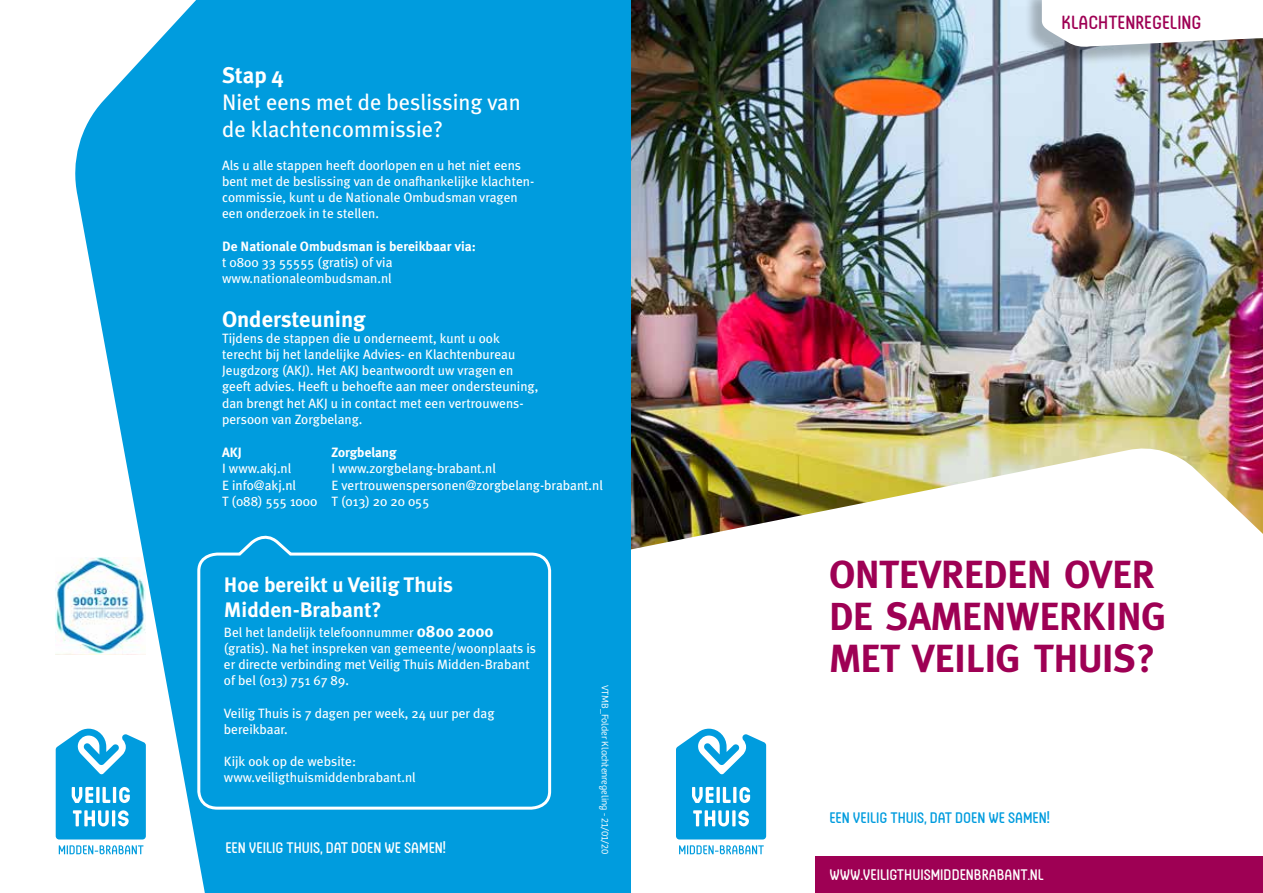
<style>
.page{position:relative;width:1263px;height:893px;background:#fff}
.page>*{position:absolute;margin:0;border:0;box-sizing:border-box;transform-origin:0 0}
.t1{font:700 39.3px/42px "Meta";color:#9e0054}
.t2{font:22.5px/27px "Meta Plus";color:#fff}
.t3{font:700 22.5px "Meta Plus";color:#fff}
.t4{font:500 21.15px "Otsu Sans";color:#9e0054}
.t5{font:700 21px/25.2px "Meta Plus";color:#fff}
.t6{font:500 16.95px "Otsu Sans";color:#fff}
.t7{font:500 16.95px "Otsu Sans";color:#009cde}
.t8{font:13.5px/16.2px "Meta Plus";color:#fff}
.t9{font:700 13.5px "Meta Plus";color:#fff}
.t10{font:700 13.5px "Meta";color:#fff}
.t11{font:300 9.75px "Bree";color:#fff}
.s1{font-weight:700;font-size:16.5px}
</style>
<div class="page">
<img style="left:56px;top:572px;width:14px;height:82px">
<svg style="left:70px;top:0;width:561px;height:893px;background:#1ea7e1"></svg>
<img style="left:631px;top:0;width:632px;height:445px">
<img style="left:631px;top:445px;width:632px;height:105px">
<div style="left:815px;top:857px;width:448px;height:36px;background:#9e0054"></div>
<svg style="left:676px;top:729px;width:90px;height:110px"></svg>
<svg style="left:679px;top:845px;width:85px;height:9px"></svg>
<svg style="left:56px;top:729px;width:90px;height:110px"></svg>
<svg style="left:59px;top:845px;width:85px;height:9px"></svg>
<div style="left:196px;top:526px;width:357px;height:285px;background:#009cde"></div>
<div style="left:1024px;top:0;width:239px;height:66px;background:#000;opacity:.25"></div>
<svg style="left:1042px;top:0;width:221px;height:48px"></svg>
<div style="left:1061px;top:13px;width:177px;height:18px;background:#fff"></div>
<h2 class="t3" style="left:222px;top:63px;width:63px">Stap 4</h2>
<h2 class="t2" style="left:222px;top:89px;width:300px">Niet eens met de beslissing van de klachtencommissie?</h2>
<p class="t8" style="left:222px;top:157px;width:314px">Als u alle stappen heeft doorlopen en u het niet eens bent met de beslissing van de onafhankelijke klachten&shy;commissie, kunt u de Nationale Ombudsman vragen een onderzoek in te stellen.</p>
<p class="t9" style="left:222px;top:238px;width:255px">De Nationale Ombudsman is bereikbaar via:</p>
<p class="t8" style="left:222px;top:254px;width:172px">t 0800 33 55555 (gratis) of via www.nationaleombudsman.nl</p>
<h2 class="t3" style="left:222px;top:306px;width:145px">Ondersteuning</h2>
<p class="t8" style="left:222px;top:330px;width:318px">Tijdens de stappen die u onderneemt, kunt u ook terecht bij het landelijke Advies- en Klachtenbureau Jeugdzorg (AKJ). Het AKJ beantwoordt uw vragen en geeft advies. Heeft u behoefte aan meer ondersteuning, dan brengt het AKJ u in contact met een vertrouwens&shy;persoon van Zorgbelang.</p>
<p class="t10" style="left:222px;top:445px;width:21px">AKJ</p>
<p class="t10" style="left:332px;top:445px;width:66px">Zorgbelang</p>
<p class="t8" style="left:222px;top:460px;width:71px">I www.akj.nl</p>
<p class="t8" style="left:332px;top:460px;width:166px">I www.zorgbelang-brabant.nl</p>
<p class="t8" style="left:222px;top:477px;width:76px">E info@akj.nl</p>
<p class="t8" style="left:222px;top:477px;width:382px;text-indent:109px">E vertrouwenspersonen@zorgbelang-brabant.nl<br>T (088) 555 1000 T (013) 20 20 055</p>
<h3 class="t5" style="left:224px;top:572px;width:231px">Hoe bereikt u Veilig Thuis<br>Midden-Brabant?</h3>
<p class="t8" style="left:224px;top:624px;width:314px">Bel het landelijk telefoonnummer <span class="s1">0800 2000 </span>(gratis). Na het inspreken van gemeente/woonplaats is er directe verbinding met Veilig Thuis Midden-Brabant of bel (013) 751 67 89.</p>
<p class="t8" style="left:224px;top:705px;width:272px">Veilig Thuis is 7 dagen per week, 24 uur per dag bereikbaar.</p>
<p class="t8" style="left:224px;top:753px;width:193px">Kijk ook op de website: www.veiligthuismiddenbrabant.nl</p>
<p class="t6" style="left:225px;top:838px;width:222px">EEN VEILIG THUIS, DAT DOEN WE SAMEN!</p>
<p class="t11" style="left:611px;top:685px;width:171px;rotate:90deg">VTMB_Folder Klachtenregeling - 21/01/20</p>
<h3 class="t4" style="left:1061px;top:11px;width:142px">KLACHTENREGELING</h3>
<h1 class="t1" style="left:829px;top:553px;width:337px">ONTEVREDEN OVER<br>DE SAMENWERKING<br>MET VEILIG THUIS?</h1>
<p class="t7" style="left:829px;top:809px;width:222px">EEN VEILIG THUIS, DAT DOEN WE SAMEN!</p>
<p class="t6" style="left:829px;top:865px;width:216px">WWW.VEILIGTHUISMIDDENBRABANT.NL</p>
</div>
